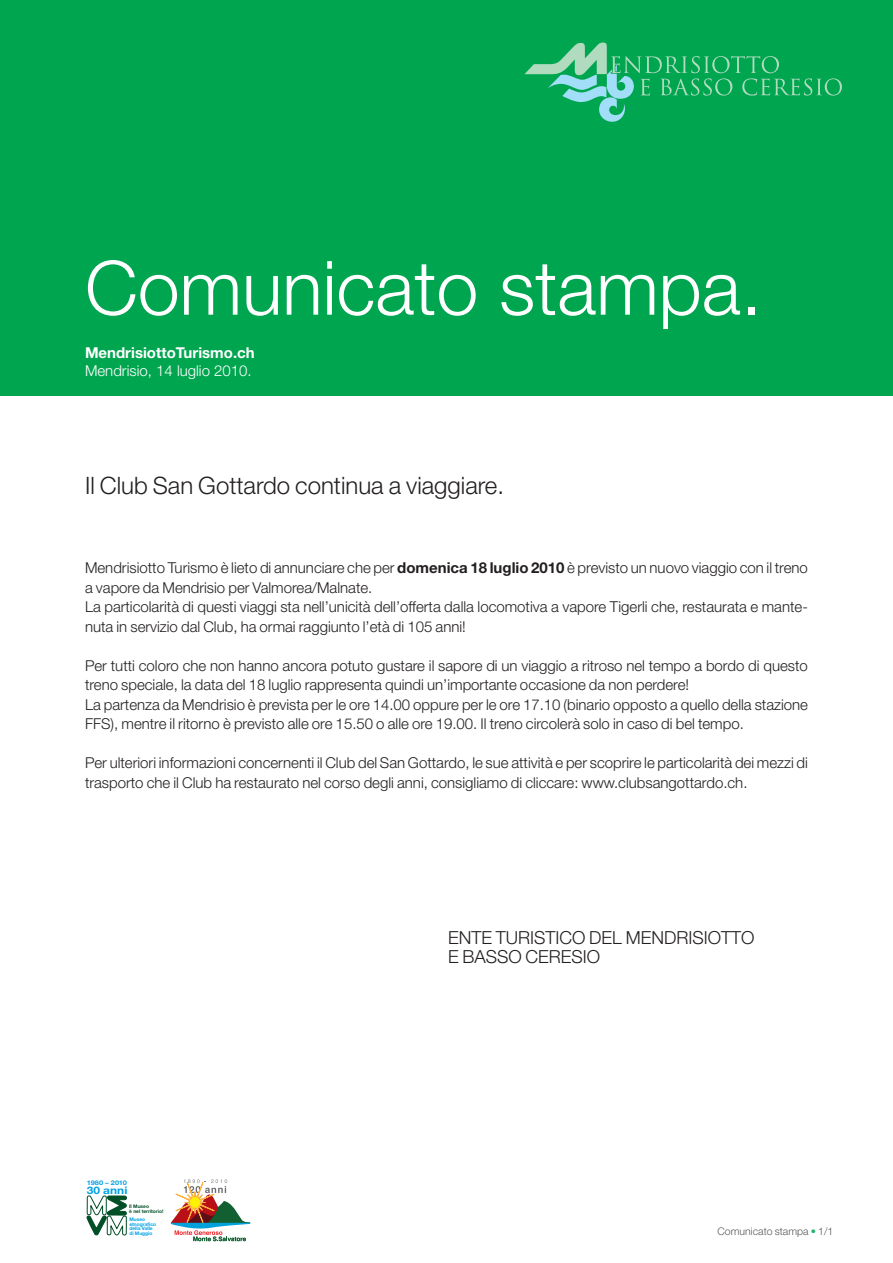
<style>
.page{position:relative;width:893px;height:1263px;background:#fff}
.page>*{position:absolute;margin:0;border:0;box-sizing:border-box;transform-origin:0 0}
.t1{font:300 75px "Helvetica Neue";color:#fff}
.Stile_di_paragrafo_1{font:300 24px "Helvetica Neue";color:#231f20}
.Stile_di_paragrafo_1-2{font:300 18px "Helvetica Neue";color:#231f20}
.Stile_di_paragrafo_1-3{font:300 15px/19.5px "Helvetica Neue";color:#231f20}
.t2{font:300 15px "Helvetica Neue";color:#fff}
.t3{font:700 15px "Helvetica Neue";color:#fff}
.Stile_di_paragrafo_1-4{font:300 10.5px "Helvetica Neue";color:#57585a}
.t4{font:700 10.35px "Helvetica Neue";color:#00a1e3;scale:1.15 1}
.t5{font:700 6.45px "Helvetica Neue";color:#00a1e3;scale:1.15 1}
.t6{font:700 4.95px/4.9px "Helvetica Neue";color:#00a1e3}
.t7{font:700 4.95px/4.9px "Helvetica Neue";color:#004e26}
.s1{font-weight:700}
.s2{color:#1eb26a}
</style>
<div class="page">
<div style="left:0;top:0;width:893px;height:395px;background:#00a54f"></div>
<svg style="left:524px;top:43px;width:318px;height:79px"></svg>
<svg style="left:86px;top:1195px;width:41px;height:41px"></svg>
<svg style="left:171px;top:1179px;width:79px;height:62px"></svg>
<p class="t1" style="left:85px;top:242px;width:678px">Comunicato stampa.</p>
<p class="t3" style="left:85px;top:344px;width:171px">MendrisiottoTurismo.ch</p>
<p class="t2" style="left:85px;top:362px;width:168px">Mendrisio, 14 luglio 2010.</p>
<p class="Stile_di_paragrafo_1" style="left:85px;top:471px;width:421px">Il Club San Gottardo continua a viaggiare.</p>
<p class="Stile_di_paragrafo_1-3" style="left:85px;top:558px;width:724px">Mendrisiotto Turismo è lieto di annunciare che per <span class="s1">domenica 18 luglio 2010</span> è previsto un nuovo viaggio con il treno a vapore da Mendrisio per Valmorea/Malnate.</p>
<p class="Stile_di_paragrafo_1-3" style="left:85px;top:597px;width:724px">La particolarità di questi viaggi sta nell’unicità dell’offerta dalla locomotiva a vapore Tigerli che, restaurata e mante&shy;nuta in servizio dal Club, ha ormai raggiunto l’età di 105 anni!</p>
<p class="Stile_di_paragrafo_1-3" style="left:85px;top:655px;width:724px">Per tutti coloro che non hanno ancora potuto gustare il sapore di un viaggio a ritroso nel tempo a bordo di questo treno speciale, la data del 18 luglio rappresenta quindi un’importante occasione da non perdere!</p>
<p class="Stile_di_paragrafo_1-3" style="left:85px;top:694px;width:724px">La partenza da Mendrisio è prevista per le ore 14.00 oppure per le ore 17.10 (binario opposto a quello della stazione<br>FFS), mentre il ritorno è previsto alle ore 15.50 o alle ore 19.00. Il treno circolerà solo in caso di bel tempo.</p>
<p class="Stile_di_paragrafo_1-3" style="left:85px;top:753px;width:724px">Per ulteriori informazioni concernenti il Club del San Gottardo, le sue attività e per scoprire le particolarità dei mezzi di trasporto che il Club ha restaurato nel corso degli anni, consigliamo di cliccare: www.clubsangottardo.ch.</p>
<p class="t5" style="left:87px;top:1179px;width:36px">1980 – 2010</p>
<p class="t4" style="left:87px;top:1183px;width:37px">30 anni</p>
<p class="t7" style="left:129px;top:1203px;width:36px">Il Museo<br>è nel territorio!</p>
<p class="t6" style="left:129px;top:1216px;width:28px">Museo etnografico della Valle di Muggio</p>
<p class="Stile_di_paragrafo_1-2" style="left:448px;top:926px;width:308px">ENTE TURISTICO DEL MENDRISIOTTO</p>
<p class="Stile_di_paragrafo_1-2" style="left:448px;top:946px;width:154px">E BASSO CERESIO</p>
<p class="Stile_di_paragrafo_1-4" style="left:718px;top:1225px;width:117px">Comunicato stampa <span class="s2">•</span> 1/1</p>
</div>
